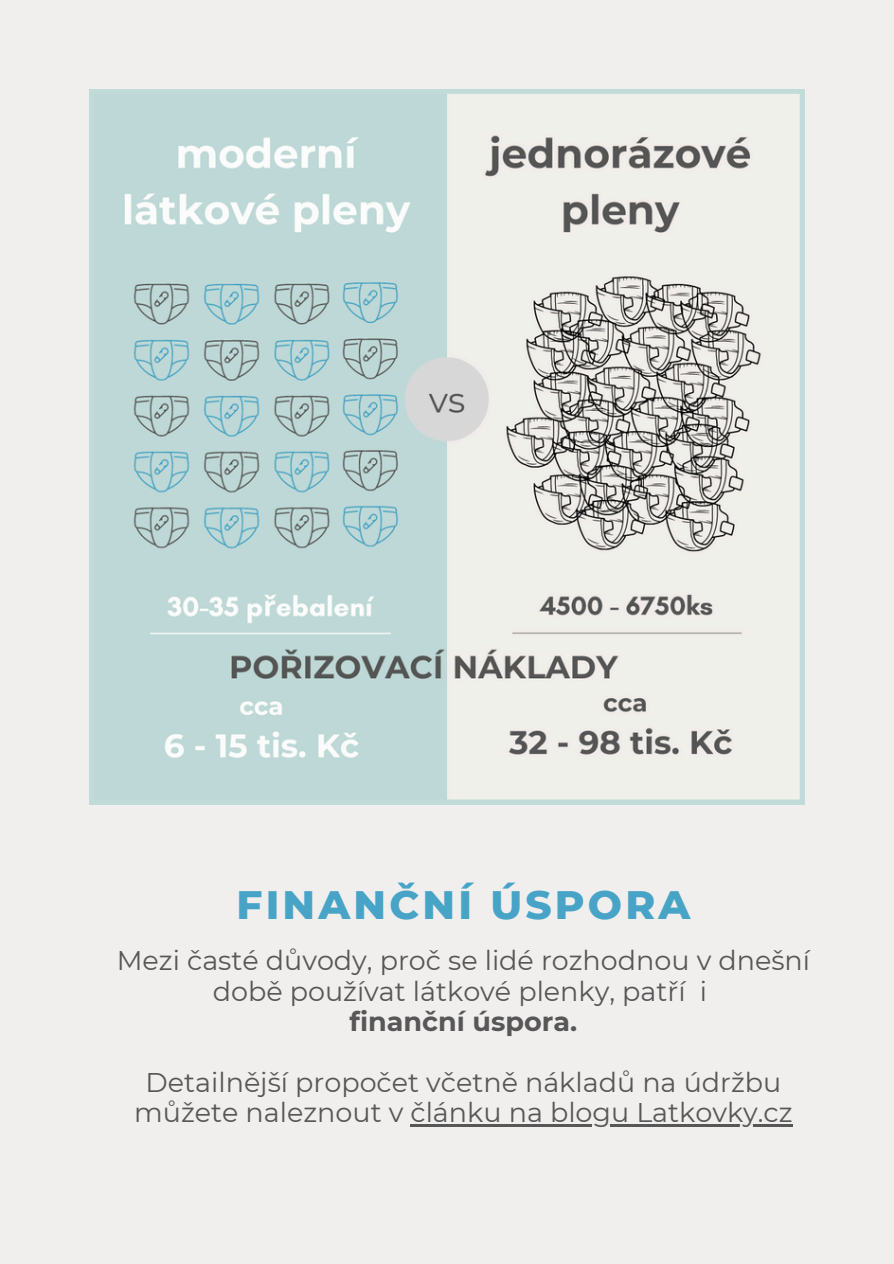
<style>
.page{position:relative;width:894px;height:1264px;background:#fff}
.page>*{position:absolute;margin:0;border:0;box-sizing:border-box;transform-origin:0 0}
.t1{font:800 40.5px "Montserrat";letter-spacing:.08em;color:#48a4c6}
.t2{font:27px/30.3px "Montserrat";color:#575757;text-align:center}
.t3{font:700 27px "Montserrat";color:#575757}
</style>
<div class="page">
<div style="left:0;top:0;width:893px;height:1263px;background:#f1eeee"></div>
<svg style="left:89px;top:89px;width:715px;height:715px"></svg>
<hr style="left:410px;top:1124px;width:382px;height:2px;background:#575757">
<h1 class="t1" style="left:236px;top:879px;width:455px">FINANČNÍ ÚSPORA</h1>
<h1 class="t2" style="left:117px;top:945px;width:694px">Mezi časté důvody, proč se lidé rozhodnou v dnešní době používat látkové plenky, patří i</h1>
<p class="t3" style="left:349px;top:1005px;width:229px">finanční úspora.</p>
<p class="t2" style="left:134px;top:1067px;width:659px">Detailnější propočet včetně nákladů na údržbu můžete naleznout v článku na blogu Latkovky.cz</p>
</div>
